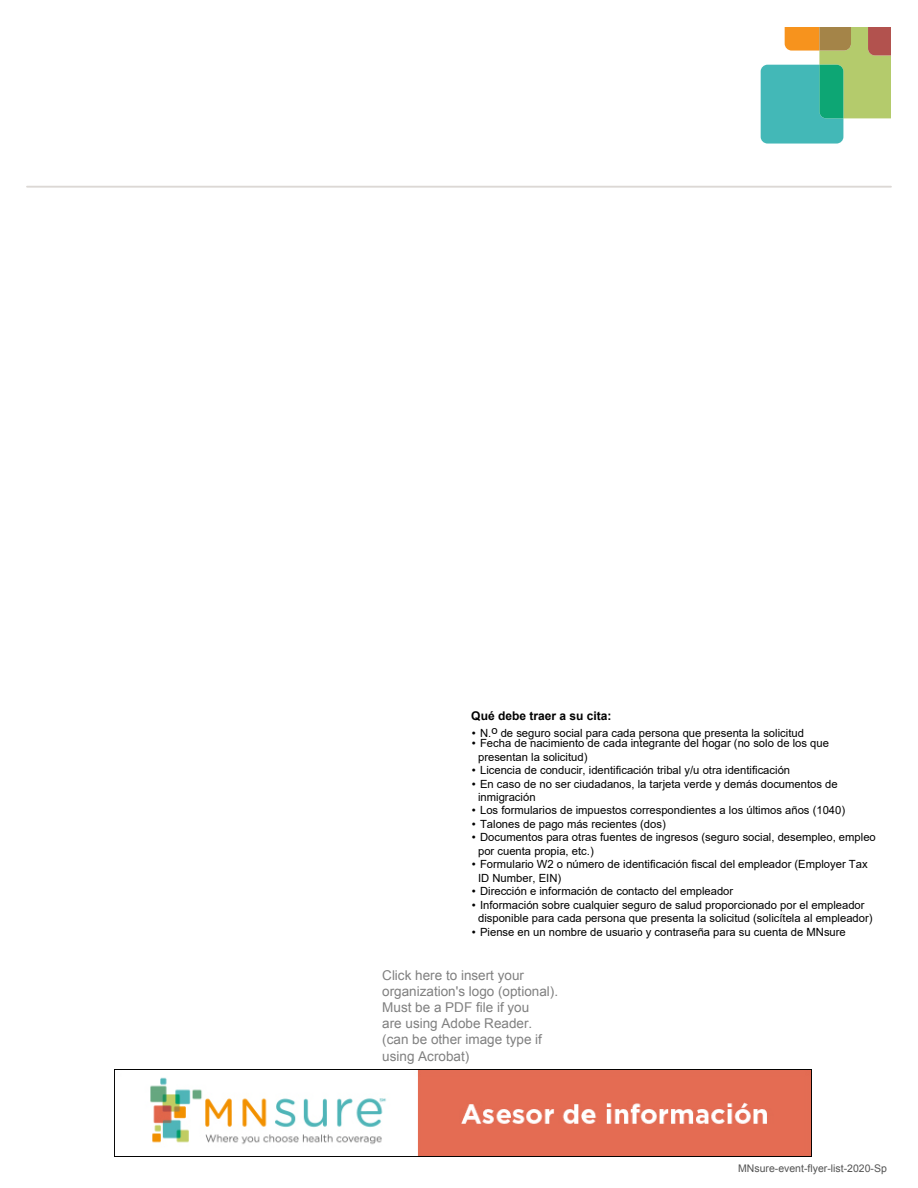
<style>
.page{position:relative;width:918px;height:1188px;background:#fff}
.page>*{position:absolute;margin:0;border:0;box-sizing:border-box;transform-origin:0 0}
.t1{font:13.5px/16.2px "Arial";color:#808080}
.t2{font:700 12px "Arial";color:#000}
.t3{font:11.25px/13.5px "Arial";color:#000}
.t4{font:10.5px "Arial";color:#535353}
.s1{font-family:"Gotham"}
</style>
<div class="page">
<hr style="left:27px;top:186px;width:864px;height:2px;background:#dcd8d5">
<svg style="left:761px;top:27px;width:130px;height:117px"></svg>
<img style="left:150px;top:1070px;width:661px;height:86px">
<p class="t2" style="left:471px;top:707px;width:142px">Qué debe traer a su cita:</p>
<p class="t3" style="left:471px;top:726px;width:334px"><span class="s1">•</span> N.o de seguro social para cada persona que presenta la solicitud</p>
<p class="t3" style="left:478px;top:736px;width:352px;text-indent:-7px"><span class="s1">•</span> Fecha de nacimiento de cada integrante del hogar (no solo de los que presentan la solicitud)</p>
<p class="t3" style="left:471px;top:763px;width:320px"><span class="s1">•</span> Licencia de conducir, identificación tribal y/u otra identificación</p>
<p class="t3" style="left:478px;top:777px;width:361px;text-indent:-7px"><span class="s1">•</span> En caso de no ser ciudadanos, la tarjeta verde y demás documentos de inmigración</p>
<p class="t3" style="left:471px;top:804px;width:375px"><span class="s1">•</span> Los formularios de impuestos correspondientes a los últimos años (1040)</p>
<p class="t3" style="left:471px;top:817px;width:196px"><span class="s1">•</span> Talones de pago más recientes (dos)</p>
<p class="t3" style="left:478px;top:831px;width:399px;text-indent:-7px"><span class="s1">•</span> Documentos para otras fuentes de ingresos (seguro social, desempleo, empleo por cuenta propia, etc.)</p>
<p class="t3" style="left:478px;top:858px;width:391px;text-indent:-7px"><span class="s1">•</span> Formulario W2 o número de identificación fiscal del empleador (Employer Tax<br>ID Number, EIN)</p>
<p class="t3" style="left:471px;top:885px;width:263px"><span class="s1">•</span> Dirección e información de contacto del empleador</p>
<p class="t3" style="left:478px;top:898px;width:396px;text-indent:-7px"><span class="s1">•</span> Información sobre cualquier seguro de salud proporcionado por el empleador disponible para cada persona que presenta la solicitud (solicítela al empleador)</p>
<p class="t3" style="left:471px;top:925px;width:376px"><span class="s1">•</span> Piense en un nombre de usuario y contraseña para su cuenta de MNsure</p>
<p class="t1" style="left:382px;top:967px;width:177px">Click here to insert your organization's logo (optional).<br>Must be a PDF file if you<br>are using Adobe Reader. (can be other image type if using Acrobat)</p>
<p class="t4" style="left:738px;top:1162px;width:150px">MNsure-event-flyer-list-2020-Sp</p>
</div>
